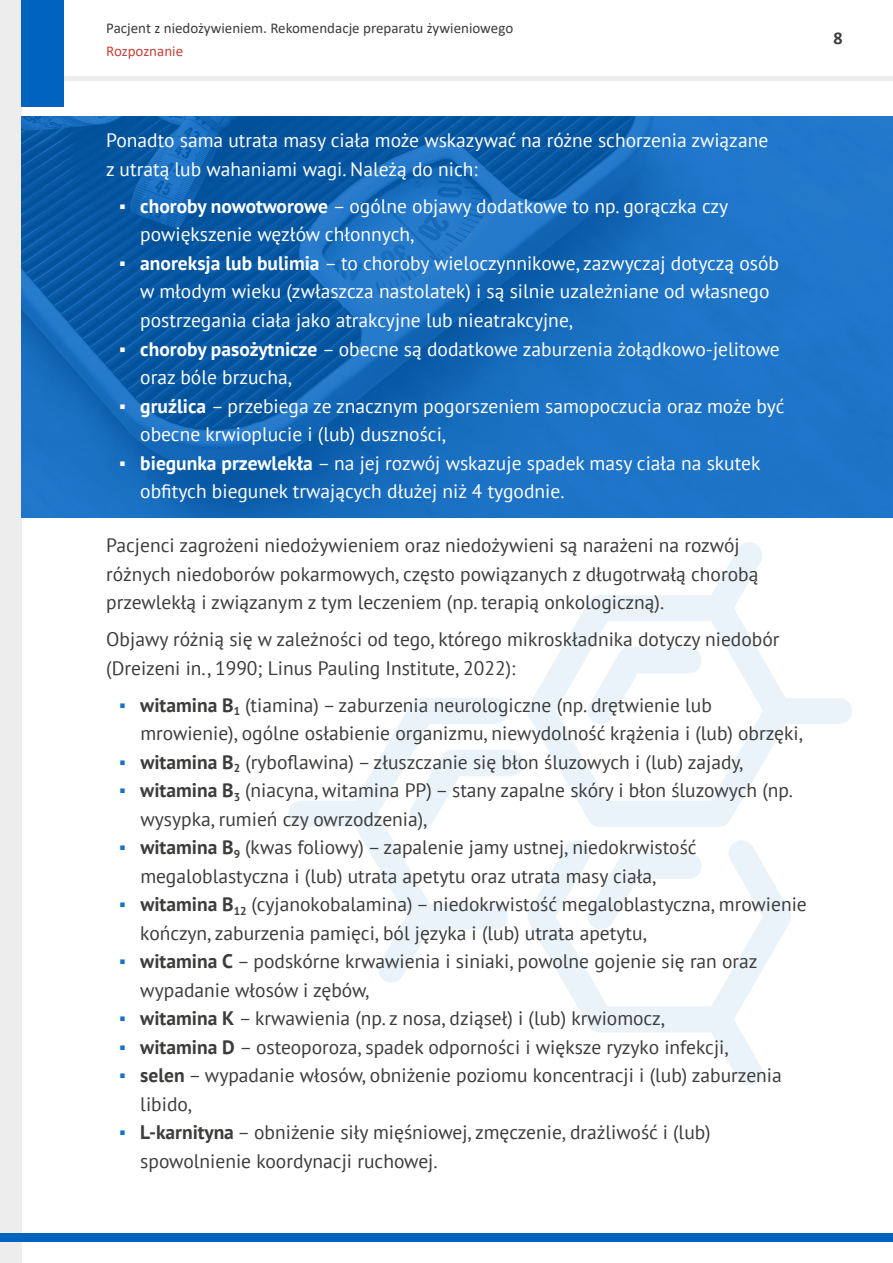
<style>
.page{position:relative;width:893px;height:1263px;background:#fff}
.page>*{position:absolute;margin:0;border:0;box-sizing:border-box;transform-origin:0 0}
.t1{font:19.5px/28.5px "PT Sans";color:#3c3c3b}
.t2{font:19.5px/28.5px "PT Sans";color:#fff}
.t3{font:700 18px "Calibri";color:#3c3c3b}
.t4{font:15px "Calibri";color:#3c3c3b}
.t5{font:15px "Calibri";color:#c54238}
.s1{font-family:"Calibri"}
.s2{font-weight:700}
.s3{font-family:"Calibri";color:#1a72c5}
</style>
<div class="page">
<hr style="left:0;top:77px;width:893px;height:4px;background:#ededed">
<div style="left:0;top:1px;width:21px;height:1262px;background:#ededed"></div>
<div style="left:21px;top:0;width:43px;height:106px;background:#0063be"></div>
<div style="left:0;top:1233px;width:893px;height:9px;background:#0063be"></div>
<svg style="left:288px;top:698px;width:220px;height:284px"></svg>
<svg style="left:528px;top:840px;width:263px;height:245px"></svg>
<svg style="left:408px;top:750px;width:115px;height:77px"></svg>
<svg style="left:586px;top:853px;width:116px;height:77px"></svg>
<svg style="left:528px;top:542px;width:324px;height:285px"></svg>
<img style="left:21px;top:117px;width:872px;height:400px">
<p class="t4" style="left:106px;top:17px;width:408px">Pacjent z niedożywieniem. Rekomendacje preparatu żywieniowego</p>
<p class="t5" style="left:106px;top:41px;width:78px">Rozpoznanie</p>
<p class="t3" style="left:833px;top:26px;width:11px">8</p>
<p class="t2" style="left:106px;top:126px;width:663px">Ponadto sama utrata masy ciała może wskazywać na różne schorzenia związane z utratą lub wahaniami wagi. Należą do nich:</p>
<p class="t2" style="left:140px;top:191px;width:589px;text-indent:-21px"><span class="s1">▪</span> <span class="s2">choroby nowotworowe</span> – ogólne objawy dodatkowe to np. gorączka czy powiększenie węzłów chłonnych,</p>
<p class="t2" style="left:140px;top:248px;width:640px;text-indent:-21px"><span class="s1">▪</span> <span class="s2">anoreksja lub bulimia</span> – to choroby wieloczynnikowe, zazwyczaj dotyczą osób w młodym wieku (zwłaszcza nastolatek) i są silnie uzależniane od własnego postrzegania ciała jako atrakcyjne lub nieatrakcyjne,</p>
<p class="t2" style="left:140px;top:334px;width:641px;text-indent:-21px"><span class="s1">▪</span> <span class="s2">choroby pasożytnicze</span> – obecne są dodatkowe zaburzenia żołądkowo-jelitowe oraz bóle brzucha,</p>
<p class="t2" style="left:140px;top:391px;width:646px;text-indent:-21px"><span class="s1">▪</span> <span class="s2">gruźlica</span> – przebiega ze znacznym pogorszeniem samopoczucia oraz może być obecne krwioplucie i (lub) duszności,</p>
<p class="t2" style="left:140px;top:448px;width:622px;text-indent:-21px"><span class="s1">▪</span> <span class="s2">biegunka przewlekła</span> – na jej rozwój wskazuje spadek masy ciała na skutek obfitych biegunek trwających dłużej niż 4 tygodnie.</p>
<p class="t1" style="left:106px;top:530px;width:653px">Pacjenci zagrożeni niedożywieniem oraz niedożywieni są narażeni na rozwój różnych niedoborów pokarmowych, często powiązanych z długotrwałą chorobą przewlekłą i związanym z tym leczeniem (np. terapią onkologiczną).</p>
<p class="t1" style="left:106px;top:625px;width:675px">Objawy różnią się w zależności od tego, którego mikroskładnika dotyczy niedobór (Dreizeni in., 1990; Linus Pauling Institute, 2022):</p>
<p class="t1" style="left:140px;top:690px;width:664px;text-indent:-21px"><span class="s3">▪</span> <span class="s2">witamina B</span><sub>1</sub> (tiamina) – zaburzenia neurologiczne (np. drętwienie lub mrowienie), ogólne osłabienie organizmu, niewydolność krążenia i (lub) obrzęki,</p>
<p class="t1" style="left:119px;top:747px;width:626px"><span class="s3">▪</span> <span class="s2">witamina B</span><sub>2</sub> (ryboflawina) – złuszczanie się błon śluzowych i (lub) zajady,</p>
<p class="t1" style="left:140px;top:775px;width:654px;text-indent:-21px"><span class="s3">▪</span> <span class="s2">witamina B</span><sub>3</sub> (niacyna, witamina PP) – stany zapalne skóry i błon śluzowych (np. wysypka, rumień czy owrzodzenia),</p>
<p class="t1" style="left:140px;top:832px;width:558px;text-indent:-21px"><span class="s3">▪</span> <span class="s2">witamina B</span><sub>9</sub> (kwas foliowy) – zapalenie jamy ustnej, niedokrwistość megaloblastyczna i (lub) utrata apetytu oraz utrata masy ciała,</p>
<p class="t1" style="left:140px;top:889px;width:668px;text-indent:-21px"><span class="s3">▪</span> <span class="s2">witamina B</span><sub>12</sub> (cyjanokobalamina) – niedokrwistość megaloblastyczna, mrowienie kończyn, zaburzenia pamięci, ból języka i (lub) utrata apetytu,</p>
<p class="t1" style="left:140px;top:946px;width:619px;text-indent:-21px"><span class="s3">▪</span> <span class="s2">witamina C</span> – podskórne krwawienia i siniaki, powolne gojenie się ran oraz wypadanie włosów i zębów,</p>
<p class="t1" style="left:119px;top:1003px;width:548px"><span class="s3">▪</span> <span class="s2">witamina K</span> – krwawienia (np. z nosa, dziąseł) i (lub) krwiomocz,</p>
<p class="t1" style="left:119px;top:1032px;width:611px"><span class="s3">▪</span> <span class="s2">witamina D</span> – osteoporoza, spadek odporności i większe ryzyko infekcji,</p>
<p class="t1" style="left:140px;top:1060px;width:643px;text-indent:-21px"><span class="s3">▪</span> <span class="s2">selen</span> – wypadanie włosów, obniżenie poziomu koncentracji i (lub) zaburzenia libido,</p>
<p class="t1" style="left:140px;top:1117px;width:572px;text-indent:-21px"><span class="s3">▪</span> <span class="s2">L-karnityna</span> – obniżenie siły mięśniowej, zmęczenie, drażliwość i (lub) spowolnienie koordynacji ruchowej.</p>
</div>
